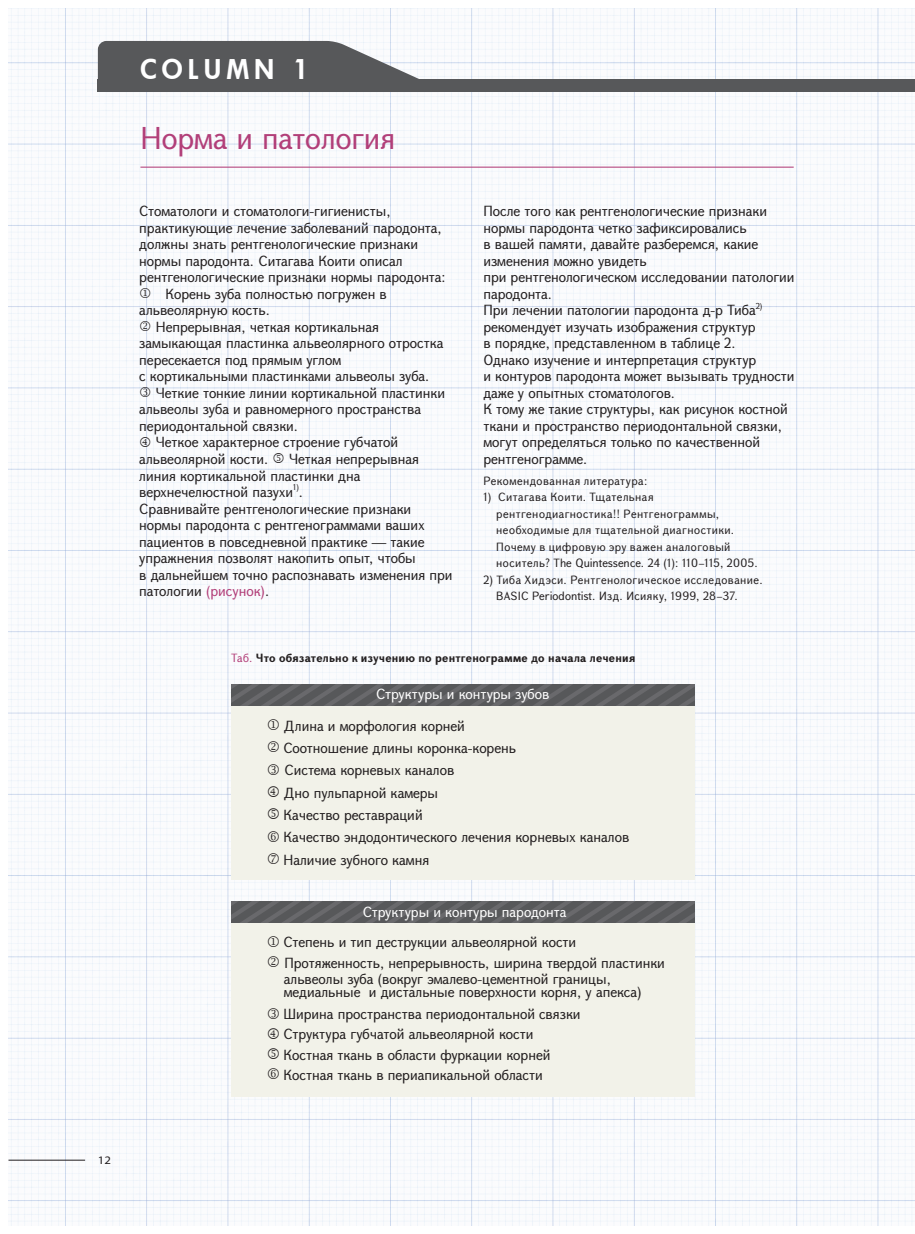
<style>
.page{position:relative;width:915px;height:1234px;background:#fff}
.page>*{position:absolute;margin:0;border:0;box-sizing:border-box;transform-origin:0 0}
.t1{font:29.7px "GHEA Grapalat";color:#b23f79}
.t2{font:800 26.55px "Futura";letter-spacing:.2em;color:#fff}
.t3{font:13.8px/16.5px "GHEA Grapalat";color:#231f20}
.t4{font:13.8px "GHEA Grapalat";color:#fff}
.t5{font:11.55px "Myriad Pro";color:#231f20;scale:1.11 1}
.t6{font:11.25px/16.5px "GHEA Grapalat";letter-spacing:.04em;color:#231f20}
.t7{font:700 11.25px "GHEA Grapalat";letter-spacing:.02em;color:#231f20}
.t8{font:8.1px "GHEA Grapalat";color:#231f20}
.s1{color:#b23f79}
.s2{font-weight:400;color:#b23f79}
</style>
<div class="page">
<img style="left:9px;top:9px;width:905px;height:1216px">
<hr style="left:140px;top:166px;width:653px;height:2px;background:#b23f79">
<div style="left:231px;top:684px;width:463px;height:195px;background:#f2f2e9"></div>
<svg style="left:231px;top:684px;width:463px;height:21px;background:#5d5e60"></svg>
<div style="left:231px;top:900px;width:463px;height:195px;background:#f2f2e9"></div>
<svg style="left:231px;top:900px;width:463px;height:22px;background:#646567"></svg>
<div style="left:98px;top:79px;width:816px;height:13px;background:#57585a"></div>
<svg style="left:98px;top:41px;width:346px;height:38px"></svg>
<hr style="left:9px;top:1159px;width:76px;height:1px;background:#231f20">
<svg style="left:140px;top:288px;width:10px;height:10px"></svg>
<svg style="left:140px;top:321px;width:10px;height:10px"></svg>
<svg style="left:140px;top:436px;width:10px;height:10px"></svg>
<p class="t2" style="left:140px;top:51px;width:169px">COLUMN 1</p>
<p class="t1" style="left:140px;top:118px;width:256px">Норма и патология</p>
<p class="t3" style="left:139px;top:202px;width:253px">Стоматологи и стоматологи-гигиенисты,</p>
<p class="t3" style="left:139px;top:219px;width:304px">практикующие лечение заболеваний пародонта,</p>
<p class="t3" style="left:139px;top:235px;width:280px">должны знать рентгенологические признаки</p>
<p class="t3" style="left:139px;top:252px;width:265px">нормы пародонта. Ситагава Коити описал</p>
<p class="t3" style="left:139px;top:268px;width:308px">рентгенологические признаки нормы пародонта:</p>
<p class="t3" style="left:165px;top:285px;width:223px">Корень зуба полностью погружен в</p>
<p class="t3" style="left:139px;top:301px;width:132px">альвеолярную кость.</p>
<p class="t3" style="left:139px;top:318px;width:305px;text-indent:17px">Непрерывная, четкая кортикальная замыкающая пластинка альвеолярного отростка пересекается под прямым углом</p>
<p class="t3" style="left:139px;top:367px;width:291px">с кортикальными пластинками альвеолы зуба.</p>
<p class="t3" style="left:139px;top:384px;width:307px">● Четкие тонкие линии кортикальной пластинки альвеолы зуба и равномерного пространства периодонтальной связки.</p>
<p class="t3" style="left:139px;top:433px;width:281px;text-indent:17px">Четкое характерное строение губчатой альвеолярной кости. ■ Четкая непрерывная линия кортикальной пластинки дна верхнечелюстной пазухи .</p>
<p class="t8" style="left:293px;top:481px;width:7px">1)</p>
<p class="t3" style="left:139px;top:499px;width:287px">Сравнивайте рентгенологические признаки нормы пародонта с рентгенограммами ваших пациентов в повседневной практике — такие упражнения позволят накопить опыт, чтобы</p>
<p class="t3" style="left:139px;top:565px;width:315px">в дальнейшем точно распознавать изменения при патологии <span class="s1">(рисунок)</span>.</p>
<p class="t3" style="left:483px;top:202px;width:285px">После того как рентгенологические признаки нормы пародонта четко зафиксировались</p>
<p class="t3" style="left:483px;top:235px;width:276px">в вашей памяти, давайте разберемся, какие изменения можно увидеть</p>
<p class="t3" style="left:483px;top:268px;width:312px">при рентгенологическом исследовании патологии пародонта.</p>
<p class="t3" style="left:483px;top:301px;width:274px">При лечении патологии пародонта д-р Тиба</p>
<p class="t8" style="left:755px;top:300px;width:8px">2)</p>
<p class="t3" style="left:483px;top:318px;width:274px">рекомендует изучать изображения структур</p>
<p class="t3" style="left:483px;top:334px;width:254px">в порядке, представленном в таблице 2.</p>
<p class="t3" style="left:483px;top:351px;width:274px">Однако изучение и интерпретация структур</p>
<p class="t3" style="left:483px;top:367px;width:312px">и контуров пародонта может вызывать трудности даже у опытных стоматологов.</p>
<p class="t3" style="left:483px;top:400px;width:306px">К тому же такие структуры, как рисунок костной ткани и пространство периодонтальной связки, могут определяться только по качественной рентгенограмме.</p>
<p class="t6" style="left:483px;top:472px;width:165px">Рекомендованная литература:</p>
<p class="t6" style="left:496px;top:488px;width:263px;text-indent:-13px">1) Ситагава Коити. Тщательная рентгенодиагностика!! Рентгенограммы, необходимые для тщательной диагностики.<br>Почему в цифровую эру важен аналоговый носитель? The Quintessence. 24 (1): 110–115, 2005.</p>
<p class="t6" style="left:496px;top:571px;width:268px;text-indent:-13px">2) Тиба Хидэси. Рентгенологическое исследование.<br>BASIC Periodontist. Изд. Исияку, 1999, 28–37.</p>
<p class="t7" style="left:231px;top:649px;width:405px"><span class="s2">Таб.</span> Что обязательно к изучению по рентгенограмме до начала лечения</p>
<p class="t4" style="left:376px;top:683px;width:175px">Структуры и контуры зубов</p>
<p class="t3" style="left:283px;top:716px;width:183px">Длина и морфология корней</p>
<p class="t3" style="left:283px;top:739px;width:234px">Соотношение длины коронка-корень</p>
<p class="t3" style="left:267px;top:761px;width:189px">● Система корневых каналов</p>
<p class="t3" style="left:283px;top:783px;width:156px">Дно пульпарной камеры</p>
<p class="t3" style="left:267px;top:806px;width:157px">■ Качество реставраций</p>
<p class="t3" style="left:267px;top:828px;width:364px">□ Качество эндодонтического лечения корневых каналов</p>
<p class="t3" style="left:283px;top:850px;width:147px">Наличие зубного камня</p>
<p class="t4" style="left:362px;top:901px;width:205px">Структуры и контуры пародонта</p>
<p class="t3" style="left:283px;top:933px;width:294px">Степень и тип деструкции альвеолярной кости</p>
<p class="t3" style="left:284px;top:953px;width:382px">Протяженность, непрерывность, ширина твердой пластинки</p>
<p class="t3" style="left:284px;top:969px;width:328px">альвеолы зуба (вокруг эмалево-цементной границы,</p>
<p class="t3" style="left:284px;top:983px;width:359px">медиальные и дистальные поверхности корня, у апекса)</p>
<p class="t3" style="left:267px;top:1005px;width:315px">● Ширина пространства периодонтальной связки</p>
<p class="t3" style="left:283px;top:1025px;width:251px">Структура губчатой альвеолярной кости</p>
<p class="t3" style="left:267px;top:1045px;width:285px">■ Костная ткань в области фуркации корней</p>
<p class="t3" style="left:267px;top:1065px;width:277px">□ Костная ткань в периапикальной области</p>
<p class="t5" style="left:98px;top:1152px;width:13px">12</p>
</div>
